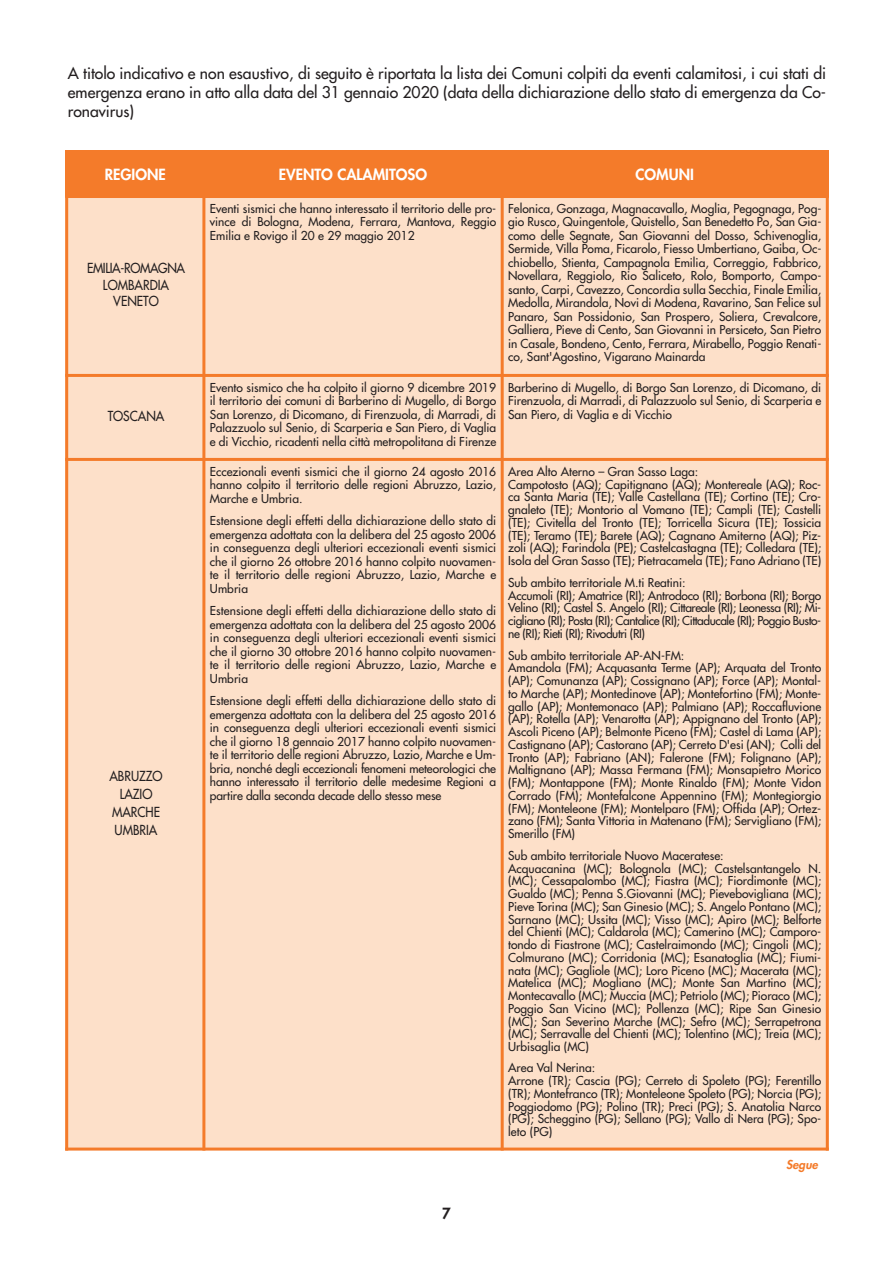
<style>
.page{position:relative;width:893px;height:1263px;background:#fff}
.page>*{position:absolute;margin:0;border:0;box-sizing:border-box;transform-origin:0 0}
.t1{font:15.75px/18.8px "Futura";color:#231f20;text-align:justify}
.t2{font:800 15px "Futura";color:#fff}
.t3{font:800 15px "Futura";color:#231f20}
.t4{font:13.5px/18px "Futura";color:#231f20;text-align:center;scale:.9 1}
.t5{font:12px/12.8px "Futura";color:#231f20;text-align:justify}
.t6{font:12px/12.8px "Futura";letter-spacing:-.035em;color:#231f20}
.t7{font:italic 800 12px "Futura";color:#f47b2a}
</style>
<div class="page">
<div style="left:65px;top:150px;width:139px;height:47px;background:#f47b2a"></div>
<div style="left:204px;top:150px;width:298px;height:47px;background:#f47b2a"></div>
<div style="left:502px;top:150px;width:327px;height:47px;background:#f47b2a"></div>
<div style="left:65px;top:197px;width:139px;height:178px;background:#fde0c9"></div>
<div style="left:204px;top:197px;width:298px;height:178px;background:#fde0c9"></div>
<div style="left:502px;top:197px;width:327px;height:178px;background:#fde0c9"></div>
<div style="left:65px;top:375px;width:139px;height:84px;background:#fde0c9"></div>
<div style="left:204px;top:375px;width:298px;height:84px;background:#fde0c9"></div>
<div style="left:502px;top:375px;width:327px;height:84px;background:#fde0c9"></div>
<div style="left:65px;top:459px;width:139px;height:690px;background:#fde0c9"></div>
<div style="left:204px;top:459px;width:298px;height:690px;background:#fde0c9"></div>
<div style="left:502px;top:459px;width:327px;height:690px;background:#fde0c9"></div>
<hr style="left:65px;top:150px;width:3px;height:1000px;background:#f47b2a">
<hr style="left:202px;top:150px;width:3px;height:1000px;background:#f47b2a">
<hr style="left:501px;top:150px;width:3px;height:1000px;background:#f47b2a">
<hr style="left:826px;top:150px;width:3px;height:1000px;background:#f47b2a">
<hr style="left:65px;top:197px;width:764px;height:1px;background:#f47b2a">
<hr style="left:65px;top:374px;width:764px;height:3px;background:#f47b2a">
<hr style="left:65px;top:458px;width:764px;height:3px;background:#f47b2a">
<hr style="left:65px;top:1147px;width:764px;height:3px;background:#f47b2a">
<p class="t1" style="left:68px;top:65px;width:760px">A titolo indicativo e non esaustivo, di seguito è riportata la lista dei Comuni colpiti da eventi calamitosi, i cui stati di emergenza erano in atto alla data del 31 gennaio 2020 (data della dichiarazione dello stato di emergenza da Co&shy;ronavirus)</p>
<p class="t2" style="left:105px;top:167px;width:63px">REGIONE</p>
<p class="t2" style="left:279px;top:167px;width:150px">EVENTO CALAMITOSO</p>
<p class="t2" style="left:635px;top:167px;width:60px">COMUNI</p>
<p class="t4" style="left:87px;top:261px;width:110px;line-height:16.5px">EMILIA-ROMAGNA<br>LOMBARDIA<br>VENETO</p>
<p class="t4" style="left:108px;top:408px;width:65px">TOSCANA</p>
<p class="t4" style="left:109px;top:768px;width:61px">ABRUZZO<br>LAZIO<br>MARCHE<br>UMBRIA</p>
<p class="t5" style="left:210px;top:202px;width:288px;line-height:13.5px">Eventi sismici che hanno interessato il territorio delle pro&shy;vince di Bologna, Modena, Ferrara, Mantova, Reggio Emilia e Rovigo il 20 e 29 maggio 2012</p>
<p class="t5" style="left:508px;top:202px;width:315px;line-height:13.5px">Felonica, Gonzaga, Magnacavallo, Moglia, Pegognaga, Pog&shy;gio Rusco, Quingentole, Quistello, San Benedetto Po, San Gia&shy;como delle Segnate, San Giovanni del Dosso, Schivenoglia, Sermide, Villa Poma, Ficarolo, Fiesso Umbertiano, Gaiba, Oc&shy;chiobello, Stienta, Campagnola Emilia, Correggio, Fabbrico, Novellara, Reggiolo, Rio Saliceto, Rolo, Bomporto, Campo&shy;santo, Carpi, Cavezzo, Concordia sulla Secchia, Finale Emilia, Medolla, Mirandola, Novi di Modena, Ravarino, San Felice sul Panaro, San Possidonio, San Prospero, Soliera, Crevalcore, Galliera, Pieve di Cento, San Giovanni in Persiceto, San Pietro in Casale, Bondeno, Cento, Ferrara, Mirabello, Poggio Renati&shy;co, Sant'Agostino, Vigarano Mainarda</p>
<p class="t5" style="left:210px;top:381px;width:288px;line-height:13.5px">Evento sismico che ha colpito il giorno 9 dicembre 2019 il territorio dei comuni di Barberino di Mugello, di Borgo San Lorenzo, di Dicomano, di Firenzuola, di Marradi, di Palazzuolo sul Senio, di Scarperia e San Piero, di Vaglia e di Vicchio, ricadenti nella città metropolitana di Firenze</p>
<p class="t5" style="left:508px;top:381px;width:315px;line-height:13.5px">Barberino di Mugello, di Borgo San Lorenzo, di Dicomano, di Firenzuola, di Marradi, di Palazzuolo sul Senio, di Scarperia e San Piero, di Vaglia e di Vicchio</p>
<p class="t5" style="left:210px;top:465px;width:288px;line-height:13.5px">Eccezionali eventi sismici che il giorno 24 agosto 2016 hanno colpito il territorio delle regioni Abruzzo, Lazio, Marche e Umbria.</p>
<p class="t5" style="left:210px;top:515px;width:288px;line-height:13.5px">Estensione degli effetti della dichiarazione dello stato di emergenza adottata con la delibera del 25 agosto 2006 in conseguenza degli ulteriori eccezionali eventi sismici che il giorno 26 ottobre 2016 hanno colpito nuovamen&shy;te il territorio delle regioni Abruzzo, Lazio, Marche e Umbria</p>
<p class="t5" style="left:210px;top:605px;width:288px;line-height:13.5px">Estensione degli effetti della dichiarazione dello stato di emergenza adottata con la delibera del 25 agosto 2006 in conseguenza degli ulteriori eccezionali eventi sismici che il giorno 30 ottobre 2016 hanno colpito nuovamen&shy;te il territorio delle regioni Abruzzo, Lazio, Marche e Umbria</p>
<p class="t5" style="left:210px;top:695px;width:288px;line-height:13.5px">Estensione degli effetti della dichiarazione dello stato di emergenza adottata con la delibera del 25 agosto 2016 in conseguenza degli ulteriori eccezionali eventi sismici che il giorno 18 gennaio 2017 hanno colpito nuovamen&shy;te il territorio delle regioni Abruzzo, Lazio, Marche e Um&shy;bria, nonché degli eccezionali fenomeni meteorologici che hanno interessato il territorio delle medesime Regioni a partire dalla seconda decade dello stesso mese</p>
<p class="t5" style="left:508px;top:466px;width:315px;text-align:left">Area Alto Aterno – Gran Sasso Laga:<br>Campotosto (AQ); Capitignano (AQ); Montereale (AQ); Roc&shy;ca Santa Maria (TE); Valle Castellana (TE); Cortino (TE); Cro&shy;gnaleto (TE); Montorio al Vomano (TE); Campli (TE); Castelli (TE); Civitella del Tronto (TE); Torricella Sicura (TE); Tossicia (TE); Teramo (TE); Barete (AQ); Cagnano Amiterno (AQ); Piz&shy;zoli (AQ); Farindola (PE); Castelcastagna (TE); Colledara (TE); Isola del Gran Sasso (TE); Pietracamela (TE); Fano Adriano (TE)</p>
<p class="t6" style="left:508px;top:577px;width:315px">Sub ambito territoriale M.ti Reatini:<br>Accumoli (RI); Amatrice (RI); Antrodoco (RI); Borbona (RI); Borgo Velino (RI); Castel S. Angelo (RI); Cittareale (RI); Leonessa (RI); Mi&shy;cigliano (RI); Posta (RI); Cantalice (RI); Cittaducale (RI); Poggio Busto&shy;ne (RI); Rieti (RI); Rivodutri (RI)</p>
<p class="t5" style="left:508px;top:650px;width:315px;text-align:left">Sub ambito territoriale AP-AN-FM:<br>Amandola (FM); Acquasanta Terme (AP); Arquata del Tronto (AP); Comunanza (AP); Cossignano (AP); Force (AP); Montal&shy;to Marche (AP); Montedinove (AP); Montefortino (FM); Monte&shy;gallo (AP); Montemonaco (AP); Palmiano (AP); Roccafluvione (AP); Rotella (AP); Venarotta (AP); Appignano del Tronto (AP); Ascoli Piceno (AP); Belmonte Piceno (FM); Castel di Lama (AP); Castignano (AP); Castorano (AP); Cerreto D'esi (AN); Colli del Tronto (AP); Fabriano (AN); Falerone (FM); Folignano (AP); Maltignano (AP); Massa Fermana (FM); Monsapietro Morico (FM); Montappone (FM); Monte Rinaldo (FM); Monte Vidon Corrado (FM); Montefalcone Appennino (FM); Montegiorgio (FM); Monteleone (FM); Montelparo (FM); Offida (AP); Ortez&shy;zano (FM); Santa Vittoria in Matenano (FM); Servigliano (FM); Smerillo (FM)</p>
<p class="t5" style="left:508px;top:850px;width:315px;text-align:left">Sub ambito territoriale Nuovo Maceratese:<br>Acquacanina (MC); Bolognola (MC); Castelsantangelo N. (MC); Cessapalombo (MC); Fiastra (MC); Fiordimonte (MC); Gualdo (MC); Penna S.Giovanni (MC); Pievebovigliana (MC); Pieve Torina (MC); San Ginesio (MC); S. Angelo Pontano (MC); Sarnano (MC); Ussita (MC); Visso (MC); Apiro (MC); Belforte del Chienti (MC); Caldarola (MC); Camerino (MC); Camporo&shy;tondo di Fiastrone (MC); Castelraimondo (MC); Cingoli (MC); Colmurano (MC); Corridonia (MC); Esanatoglia (MC); Fiumi&shy;nata (MC); Gagliole (MC); Loro Piceno (MC); Macerata (MC); Matelica (MC); Mogliano (MC); Monte San Martino (MC); Montecavallo (MC); Muccia (MC); Petriolo (MC); Pioraco (MC); Poggio San Vicino (MC); Pollenza (MC); Ripe San Ginesio (MC); San Severino Marche (MC); Sefro (MC); Serrapetrona (MC); Serravalle del Chienti (MC); Tolentino (MC); Treia (MC); Urbisaglia (MC)</p>
<p class="t5" style="left:508px;top:1062px;width:315px;text-align:left">Area Val Nerina:<br>Arrone (TR); Cascia (PG); Cerreto di Spoleto (PG); Ferentillo (TR); Montefranco (TR); Monteleone Spoleto (PG); Norcia (PG); Poggiodomo (PG); Polino (TR); Preci (PG); S. Anatolia Narco (PG); Scheggino (PG); Sellano (PG); Vallo di Nera (PG); Spo&shy;leto (PG)</p>
<p class="t7" style="left:786px;top:1159px;width:35px">Segue</p>
<p class="t3" style="left:442px;top:1206px;width:10px">7</p>
</div>
